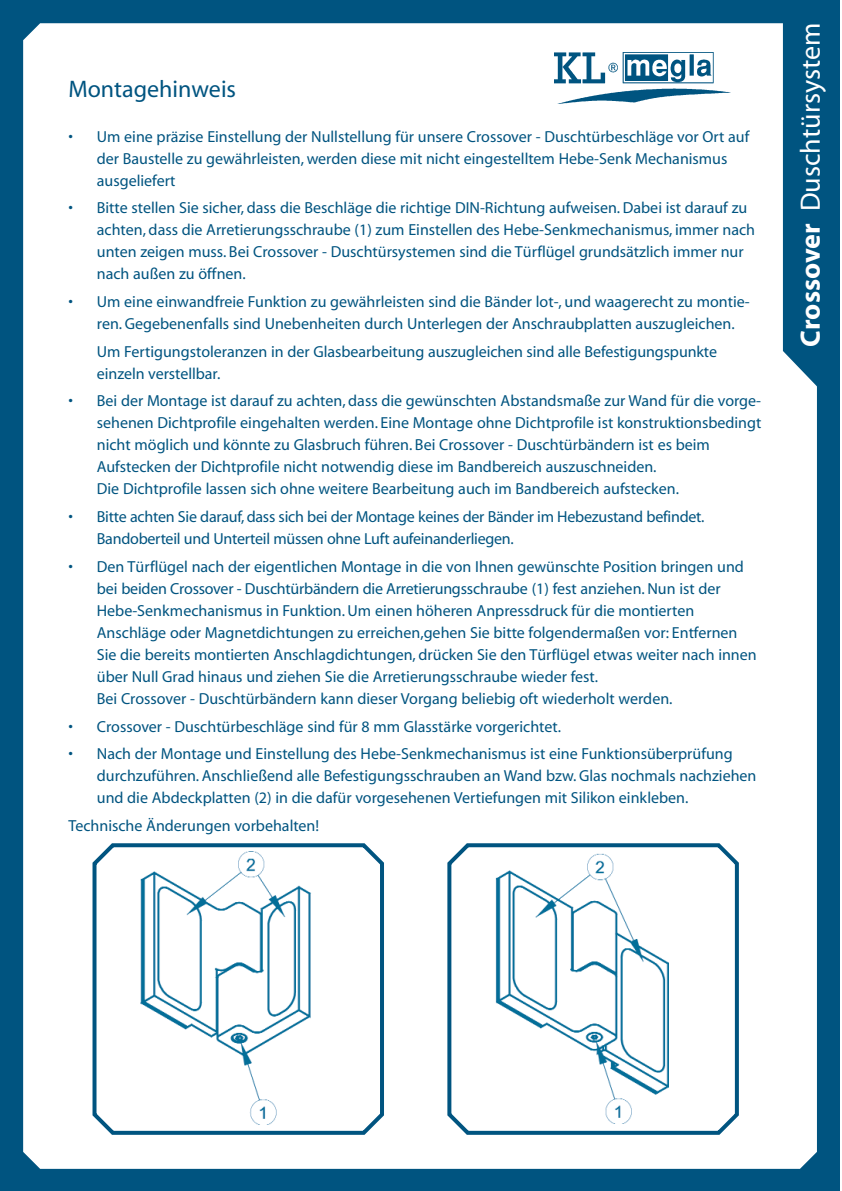
<style>
.page{position:relative;width:842px;height:1191px;background:#fff}
.page>*{position:absolute;margin:0;border:0;box-sizing:border-box;transform-origin:0 0}
.t1{font:28px "Myriad";color:#fff}
.t2{font:24px "Myriad";color:#005480}
.t3{font:16px/22px "Myriad";color:#005480}
.s1{font-weight:700}
</style>
<div class="page">
<div style="left:0;top:1px;width:840px;height:1190px;background:#005480"></div>
<div style="left:23px;top:23px;width:794px;height:1145px;background:#fff"></div>
<svg style="left:93px;top:843px;width:291px;height:291px;background:#e4eef3"></svg>
<svg style="left:447px;top:843px;width:292px;height:291px;background:#e6eff3"></svg>
<div style="left:485px;top:37px;width:292px;height:93px;background:#fff"></div>
<img style="left:554px;top:52px;width:177px;height:51px">
<svg style="left:783px;top:23px;width:34px;height:387px"></svg>
<h2 class="t2" style="left:69px;top:80px;width:169px">Montagehinweis</h2>
<p class="t3" style="left:97px;top:127px;width:654px;text-indent:-28px">• Um eine präzise Einstellung der Nullstellung für unsere Crossover - Duschtürbeschläge vor Ort auf der Baustelle zu gewährleisten, werden diese mit nicht eingestelltem Hebe-Senk Mechanismus ausgeliefert</p>
<p class="t3" style="left:97px;top:198px;width:660px;text-indent:-28px">• Bitte stellen Sie sicher, dass die Beschläge die richtige DIN-Richtung aufweisen. Dabei ist darauf zu achten, dass die Arretierungsschraube (1) zum Einstellen des Hebe-Senkmechanismus, immer nach unten zeigen muss. Bei Crossover - Duschtürsystemen sind die Türflügel grundsätzlich immer nur nach außen zu öffnen.</p>
<p class="t3" style="left:97px;top:292px;width:654px;text-indent:-28px">• Um eine einwandfreie Funktion zu gewährleisten sind die Bänder lot-, und waagerecht zu montie&shy;ren. Gegebenenfalls sind Unebenheiten durch Unterlegen der Anschraubplatten auszugleichen.</p>
<p class="t3" style="left:97px;top:342px;width:622px">Um Fertigungstoleranzen in der Glasbearbeitung auszugleichen sind alle Befestigungspunkte einzeln verstellbar.</p>
<p class="t3" style="left:97px;top:391px;width:666px;text-indent:-28px">• Bei der Montage ist darauf zu achten, dass die gewünschten Abstandsmaße zur Wand für die vorge&shy;sehenen Dichtprofile eingehalten werden. Eine Montage ohne Dichtprofile ist konstruktionsbedingt nicht möglich und könnte zu Glasbruch führen. Bei Crossover - Duschtürbändern ist es beim Aufstecken der Dichtprofile nicht notwendig diese im Bandbereich auszuschneiden.<br>Die Dichtprofile lassen sich ohne weitere Bearbeitung auch im Bandbereich aufstecken.</p>
<p class="t3" style="left:97px;top:507px;width:609px;text-indent:-28px">• Bitte achten Sie darauf, dass sich bei der Montage keines der Bänder im Hebezustand befindet.<br>Bandoberteil und Unterteil müssen ohne Luft aufeinanderliegen.</p>
<p class="t3" style="left:97px;top:557px;width:661px;text-indent:-28px">• Den Türflügel nach der eigentlichen Montage in die von Ihnen gewünschte Position bringen und bei beiden Crossover - Duschtürbändern die Arretierungsschraube (1) fest anziehen. Nun ist der Hebe-Senkmechanismus in Funktion. Um einen höheren Anpressdruck für die montierten Anschläge oder Magnetdichtungen zu erreichen,gehen Sie bitte folgendermaßen vor: Entfernen Sie die bereits montierten Anschlagdichtungen, drücken Sie den Türflügel etwas weiter nach innen über Null Grad hinaus und ziehen Sie die Arretierungsschraube wieder fest.<br>Bei Crossover - Duschtürbändern kann dieser Vorgang beliebig oft wiederholt werden.</p>
<p class="t3" style="left:69px;top:716px;width:494px">• Crossover - Duschtürbeschläge sind für 8 mm Glasstärke vorgerichtet.</p>
<p class="t3" style="left:97px;top:744px;width:661px;text-indent:-28px">• Nach der Montage und Einstellung des Hebe-Senkmechanismus ist eine Funktionsüberprüfung durchzuführen. Anschließend alle Befestigungsschrauben an Wand bzw. Glas nochmals nachziehen und die Abdeckplatten (2) in die dafür vorgesehenen Vertiefungen mit Silikon einkleben.</p>
<p class="t3" style="left:69px;top:816px;width:252px">Technische Änderungen vorbehalten!</p>
<h1 class="t1" style="left:800px;top:347px;width:326px;rotate:-90deg"><span class="s1">Crossover</span> Duschtürsystem</h1>
</div>
